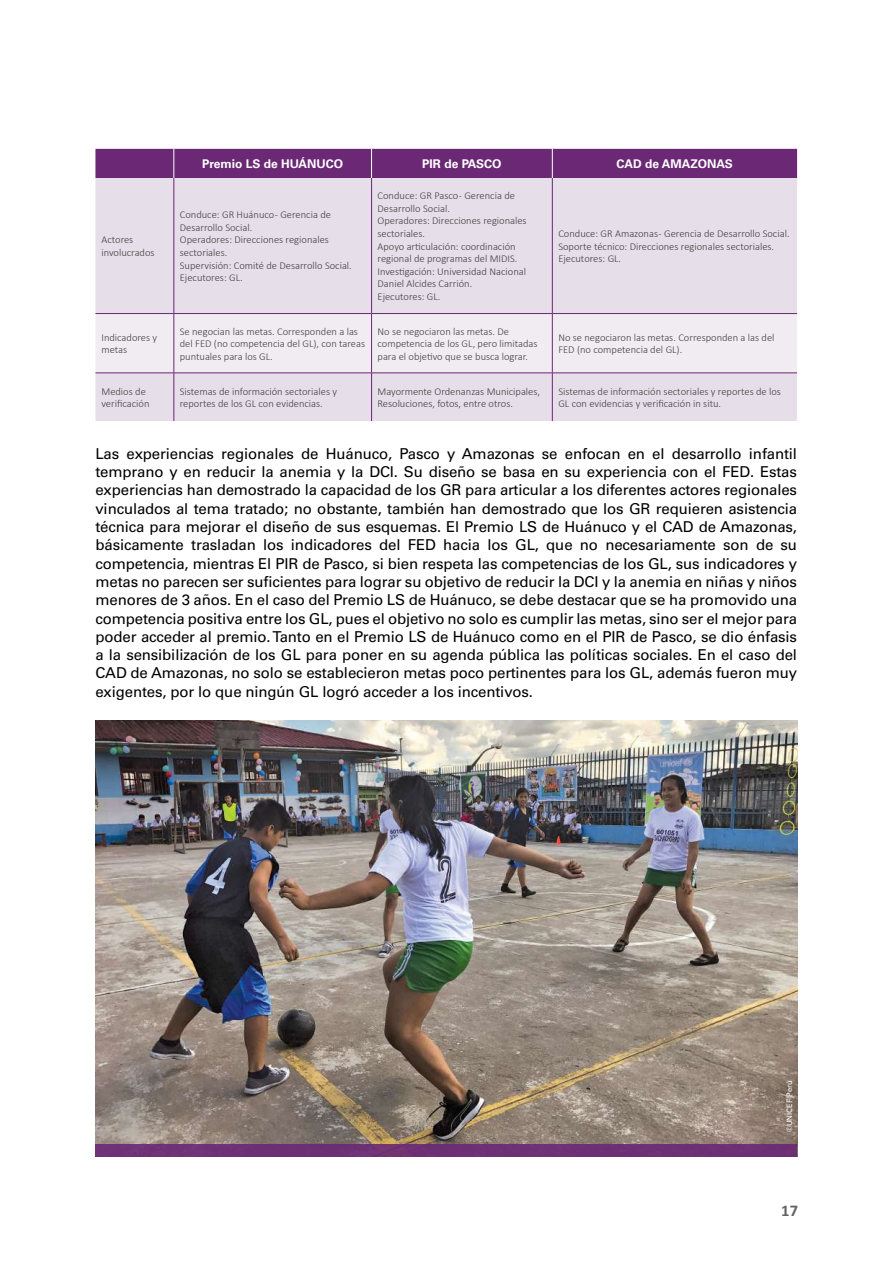
<style>
.page{position:relative;width:893px;height:1263px;background:#fff}
.page>*{position:absolute;margin:0;border:0;box-sizing:border-box;transform-origin:0 0}
.t1{font:700 16.5px "Calibri";color:#636466}
.t2{font:15px/18.3px "Univers LT Std";letter-spacing:-.01em;color:#000;text-align:justify}
.t3{font:700 12px "Univers LT Std";color:#fff}
.t4{font:300 10.5px/12.6px "Calibri";color:#414042}
.t5{font:7.5px "Univers LT Std";color:#fff}
</style>
<div class="page">
<div style="left:95px;top:178px;width:702px;height:243px;background:#e6dee8"></div>
<div style="left:95px;top:314px;width:702px;height:59px;background:#f1ecf2"></div>
<div style="left:95px;top:149px;width:702px;height:29px;background:#6a2875"></div>
<hr style="left:174px;top:178px;width:1px;height:135px;background:#6a2875">
<hr style="left:371px;top:178px;width:1px;height:135px;background:#6a2875">
<hr style="left:552px;top:178px;width:1px;height:135px;background:#6a2875">
<hr style="left:95px;top:313px;width:79px;height:1px;background:#6a2875">
<hr style="left:174px;top:313px;width:198px;height:1px;background:#6a2875">
<hr style="left:174px;top:314px;width:1px;height:59px;background:#6a2875">
<hr style="left:372px;top:313px;width:180px;height:1px;background:#6a2875">
<hr style="left:371px;top:314px;width:1px;height:59px;background:#6a2875">
<hr style="left:552px;top:313px;width:245px;height:1px;background:#6a2875">
<hr style="left:552px;top:314px;width:1px;height:59px;background:#6a2875">
<hr style="left:95px;top:373px;width:79px;height:1px;background:#6a2875">
<hr style="left:174px;top:373px;width:198px;height:1px;background:#6a2875">
<hr style="left:174px;top:373px;width:1px;height:48px;background:#6a2875">
<hr style="left:372px;top:373px;width:180px;height:1px;background:#6a2875">
<hr style="left:371px;top:373px;width:1px;height:48px;background:#6a2875">
<hr style="left:552px;top:373px;width:245px;height:1px;background:#6a2875">
<hr style="left:552px;top:373px;width:1px;height:48px;background:#6a2875">
<img style="left:95px;top:721px;width:702px;height:423px">
<div style="left:95px;top:1144px;width:702px;height:13px;background:#6d3074"></div>
<p class="t4" style="left:101px;top:233px;width:55px">Actores involucrados</p>
<p class="t3" style="left:202px;top:157px;width:143px">Premio LS de HUÁNUCO</p>
<p class="t3" style="left:422px;top:157px;width:81px">PIR de PASCO</p>
<p class="t3" style="left:617px;top:157px;width:118px">CAD de AMAZONAS</p>
<p class="t4" style="left:180px;top:208px;width:173px">Conduce: GR Huánuco - Gerencia de<br>Desarrollo Social.<br>Operadores: Direcciones regionales sectoriales.<br>Supervisión: Comité de Desarrollo Social.<br>Ejecutores: GL.</p>
<p class="t4" style="left:378px;top:189px;width:151px">Conduce: GR Pasco - Gerencia de<br>Desarrollo Social.<br>Operadores: Direcciones regionales sectoriales.<br>Apoyo articulación: coordinación regional de programas del MIDIS.<br>Investigación: Universidad Nacional<br>Daniel Alcides Carrión.<br>Ejecutores: GL.</p>
<p class="t4" style="left:558px;top:227px;width:233px">Conduce: GR Amazonas - Gerencia de Desarrollo Social.<br>Soporte técnico: Direcciones regionales sectoriales.<br>Ejecutores: GL.</p>
<p class="t4" style="left:101px;top:331px;width:57px">Indicadores y metas</p>
<p class="t4" style="left:180px;top:325px;width:187px">Se negocian las metas. Corresponden a las del FED (no competencia del GL), con tareas puntuales para los GL.</p>
<p class="t4" style="left:378px;top:325px;width:161px">No se negociaron las metas. De competencia de los GL, pero limitadas para el objetivo que se busca lograr.</p>
<p class="t4" style="left:558px;top:331px;width:218px">No se negociaron las metas. Corresponden a las del<br>FED (no competencia del GL).</p>
<p class="t4" style="left:101px;top:385px;width:50px">Medios de verificación</p>
<p class="t4" style="left:180px;top:385px;width:159px">Sistemas de información sectoriales y reportes de los GL con evidencias.</p>
<p class="t4" style="left:378px;top:385px;width:164px">Mayormente Ordenanzas Municipales,<br>Resoluciones, fotos, entre otros.</p>
<p class="t4" style="left:558px;top:385px;width:224px">Sistemas de información sectoriales y reportes de los<br>GL con evidencias y verificación in situ.</p>
<p class="t2" style="left:95px;top:444px;width:703px">Las experiencias regionales de Huánuco, Pasco y Amazonas se enfocan en el desarrollo infantil temprano y en reducir la anemia y la DCI. Su diseño se basa en su experiencia con el FED. Estas experiencias han demostrado la capacidad de los GR para articular a los diferentes actores regionales vinculados al tema tratado; no obstante, también han demostrado que los GR requieren asistencia técnica para mejorar el diseño de sus esquemas. El Premio LS de Huánuco y el CAD de Amazonas, básicamente trasladan los indicadores del FED hacia los GL, que no necesariamente son de su competencia, mientras El PIR de Pasco, si bien respeta las competencias de los GL, sus indicadores y metas no parecen ser suficientes para lograr su objetivo de reducir la DCI y la anemia en niñas y niños menores de 3 años. En el caso del Premio LS de Huánuco, se debe destacar que se ha promovido una competencia positiva entre los GL, pues el objetivo no solo es cumplir las metas, sino ser el mejor para poder acceder al premio. Tanto en el Premio LS de Huánuco como en el PIR de Pasco, se dio énfasis a la sensibilización de los GL para poner en su agenda pública las políticas sociales. En el caso del CAD de Amazonas, no solo se establecieron metas poco pertinentes para los GL, además fueron muy exigentes, por lo que ningún GL logró acceder a los incentivos.</p>
<p class="t5" style="left:785px;top:1132px;width:53px;rotate:-90deg">©UNICEF Perú</p>
<p class="t1" style="left:781px;top:1200px;width:18px">17</p>
</div>
